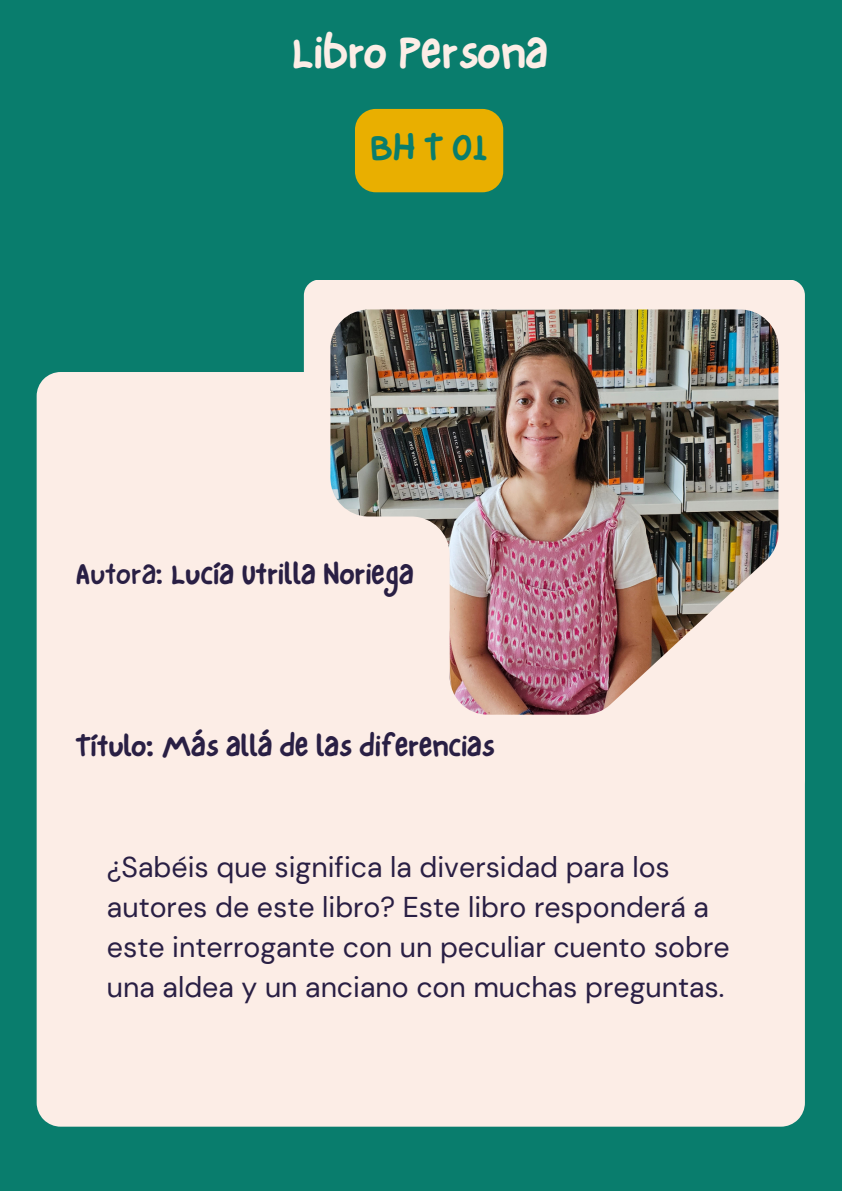
<style>
.page{position:relative;width:842px;height:1191px;background:#fff}
.page>*{position:absolute;margin:0;border:0;box-sizing:border-box;transform-origin:0 0}
.t1{font:47.2px "NF One Little Font Bold";color:#fcede6}
.t2{font:37.7px "NF One Little Font Bold";color:#097d6d}
.t3{font:30.7px "NF One Little Font Bold";color:#291f44}
.t4{font:30.6px "NF One Little Font Bold";color:#291f44}
.t5{font:28.5px/39.7px "DM Sans";color:#291f44}
.s1{font-family:"NF One Little Font Regular"}
</style>
<div class="page">
<div style="left:0;top:0;width:842px;height:1190px;background:#097d6d"></div>
<div style="left:37px;top:372px;width:768px;height:754px;background:#fcede6"></div>
<div style="left:304px;top:279px;width:501px;height:515px;background:#fcede6;border-radius:16px"></div>
<img style="left:330px;top:309px;width:448px;height:405px">
<div style="left:355px;top:109px;width:148px;height:83px;background:#e9af00;border-radius:21px"></div>
<p class="t1" style="left:292px;top:24px;width:257px">Libro Persona</p>
<p class="t2" style="left:370px;top:125px;width:120px">BH T 01</p>
<p class="t3" style="left:76px;top:555px;width:339px">A<span class="s1">utora:</span> Lucía Utrilla Noriega</p>
<p class="t4" style="left:76px;top:728px;width:420px">Título: Más allá de las diferencias</p>
<p class="t5" style="left:107px;top:847px;width:624px">¿Sabéis que significa la diversidad para los autores de este libro? Este libro responderá a este interrogante con un peculiar cuento sobre una aldea y un anciano con muchas preguntas.</p>
</div>
